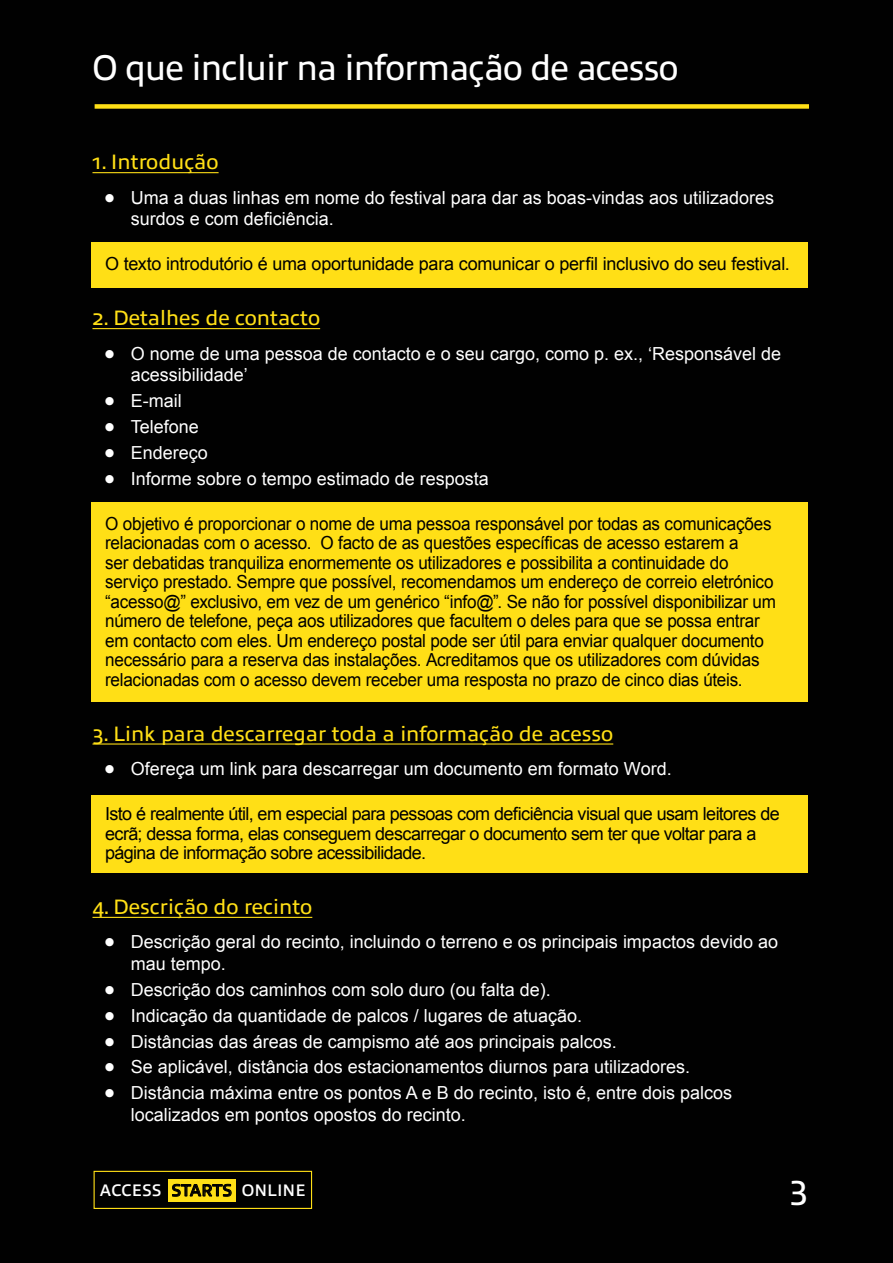
<style>
.page{position:relative;width:893px;height:1263px;background:#010101}
.page>*{position:absolute;margin:0;border:0;box-sizing:border-box;transform-origin:0 0}
.t1{font:36px "Allumi Std";letter-spacing:-.02em;color:#fff;scale:.95 1}
.t2{font:34.5px "Allumi Std";color:#fff}
.t3{font:21px "Allumi Std";color:#ffdf16}
.t4{font:18px/21.6px "Arial";color:#fff}
.t5{font:18px/19.5px "Arial";letter-spacing:-.015em;color:#000;scale:.95 1}
.t6{font:18px/19.5px "Arial";letter-spacing:-.035em;color:#000}
.t7{font:18px "Arial";letter-spacing:-.015em;color:#000}
.t8{font:600 16.8px "Allumi Std";color:#fff}
.s1{font-size:33px}
.s2{color:#000}
</style>
<div class="page">
<div style="left:91px;top:502px;width:717px;height:200px;background:#ffdf16"></div>
<div style="left:91px;top:242px;width:717px;height:45px;background:#ffdf16"></div>
<div style="left:91px;top:796px;width:717px;height:77px;background:#ffdf16"></div>
<hr style="left:92px;top:172px;width:127px;height:1px;background:#ffdf16">
<hr style="left:92px;top:328px;width:228px;height:1px;background:#ffdf16">
<hr style="left:92px;top:743px;width:521px;height:1px;background:#ffdf16">
<hr style="left:92px;top:917px;width:220px;height:1px;background:#ffdf16">
<div style="left:95px;top:104px;width:714px;height:5px;background:#ffdf16"></div>
<div style="left:168px;top:1179px;width:68px;height:23px;background:#ffdf16"></div>
<div style="left:94px;top:1171px;width:218px;height:38px;border:1px solid #ffdf16"></div>
<svg style="left:172px;top:1184px;width:59px;height:12px"></svg>
<h1 class="t1" style="left:92px;top:48px;width:618px">O que incluir na informação de acesso</h1>
<p class="t3" style="left:92px;top:151px;width:128px">1. Introdução</p>
<p class="t4" style="left:131px;top:187px;width:645px;text-indent:-27px"><span class="s1">•</span> Uma a duas linhas em nome do festival para dar as boas-vindas aos utilizadores surdos e com deficiência.</p>
<p class="t7" style="left:105px;top:252px;width:686px">O texto introdutório é uma oportunidade para comunicar o perfil inclusivo do seu festival.</p>
<p class="t3" style="left:92px;top:307px;width:229px">2. Detalhes de contacto</p>
<p class="t4" style="left:131px;top:343px;width:652px;text-indent:-27px"><span class="s1">•</span> O nome de uma pessoa de contacto e o seu cargo, como p. ex., ‘Responsável de acessibilidade’</p>
<p class="t4" style="left:104px;top:390px;width:79px"><span class="s1">•</span> E-mail</p>
<p class="t4" style="left:104px;top:416px;width:97px"><span class="s1">•</span> Telefone</p>
<p class="t4" style="left:104px;top:442px;width:106px"><span class="s1">•</span> Endereço</p>
<p class="t4" style="left:104px;top:468px;width:387px"><span class="s1">•</span> Informe sobre o tempo estimado de resposta</p>
<p class="t5" style="left:105px;top:514px;width:707px">O objetivo é proporcionar o nome de uma pessoa responsável por todas as comunicações relacionadas com o acesso. O facto de as questões específicas de acesso estarem a<br>ser debatidas tranquiliza enormemente os utilizadores e possibilita a continuidade do serviço prestado. Sempre que possível, recomendamos um endereço de correio eletrónico “acesso@” exclusivo, em vez de um genérico “info@”. Se não for possível disponibilizar um número de telefone, peça aos utilizadores que facultem o deles para que se possa entrar em contacto com eles. Um endereço postal pode ser útil para enviar qualquer documento necessário para a reserva das instalações. Acreditamos que os utilizadores com dúvidas relacionadas com o acesso devem receber uma resposta no prazo de cinco dias úteis.</p>
<p class="t3" style="left:92px;top:722px;width:522px">3. Link para descarregar toda a informação de acesso</p>
<p class="t4" style="left:104px;top:758px;width:569px"><span class="s1">•</span> Ofereça um link para descarregar um documento em formato Word.</p>
<p class="t6" style="left:105px;top:804px;width:676px">Isto é realmente útil, em especial para pessoas com deficiência visual que usam leitores de ecrã; dessa forma, elas conseguem descarregar o documento sem ter que voltar para a página de informação sobre acessibilidade.</p>
<p class="t3" style="left:92px;top:895px;width:221px">4. Descrição do recinto</p>
<p class="t4" style="left:131px;top:931px;width:649px;text-indent:-27px"><span class="s1">•</span> Descrição geral do recinto, incluindo o terreno e os principais impactos devido ao mau tempo.</p>
<p class="t4" style="left:104px;top:979px;width:449px"><span class="s1">•</span> Descrição dos caminhos com solo duro (ou falta de).</p>
<p class="t4" style="left:104px;top:1005px;width:480px"><span class="s1">•</span> Indicação da quantidade de palcos / lugares de atuação.</p>
<p class="t4" style="left:104px;top:1030px;width:515px"><span class="s1">•</span> Distâncias das áreas de campismo até aos principais palcos.</p>
<p class="t4" style="left:104px;top:1056px;width:588px"><span class="s1">•</span> Se aplicável, distância dos estacionamentos diurnos para utilizadores.</p>
<p class="t4" style="left:131px;top:1082px;width:603px;text-indent:-27px"><span class="s1">•</span> Distância máxima entre os pontos A e B do recinto, isto é, entre dois palcos localizados em pontos opostos do recinto.</p>
<p class="t8" style="left:100px;top:1181px;width:207px">ACCESS <span class="s2">STARTS</span> ONLINE</p>
<h2 class="t2" style="left:790px;top:1170px;width:20px">3</h2>
</div>
